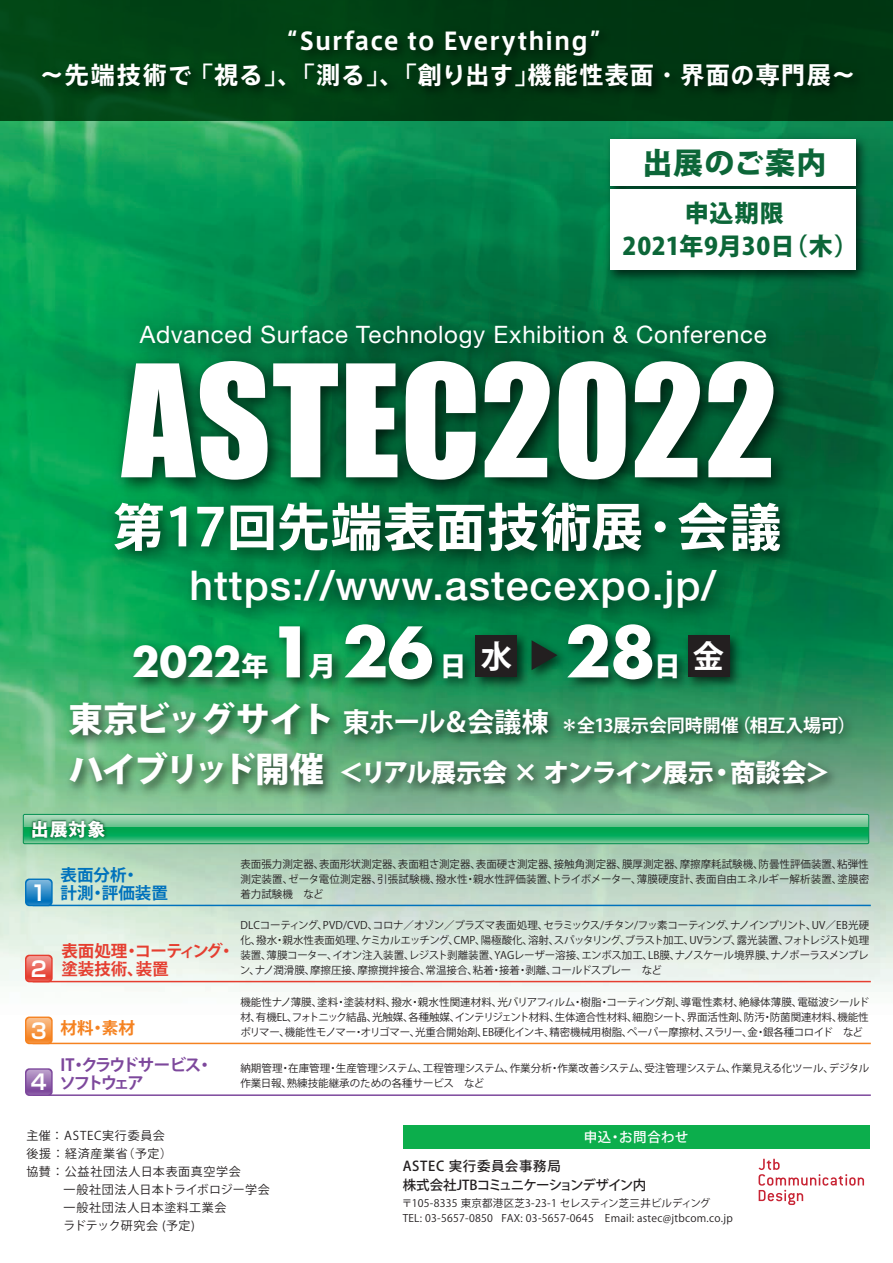
<style>
.page{position:relative;width:893px;height:1263px;background:#fff}
.page>*{position:absolute;margin:0;border:0;box-sizing:border-box;transform-origin:0 0}
.t1{font:144px "Impact";letter-spacing:.005em;color:#fff}
.t2{font:700 67.65px "Futura Std";color:#fff}
.t3{font:700 51.45px "Axis Std";color:#fff}
.t4{font:500 41.1px "Helvetica Neue LT Std";letter-spacing:.025em;color:#fff}
.t5{font:700 40.65px "Futura Std";color:#fff}
.t6{font:800 30px "Koz Go Pro";letter-spacing:.035em;color:#0c6638}
.t7{font:800 27px "Koz Go Pro";color:#fff}
.t8{font:800 25.5px "Koz Go Pro";letter-spacing:-.055em;color:#fff}
.t9{font:700 24px/34.5px "Axis Std";letter-spacing:.05em;color:#fff;text-align:center}
.t10{font:24px "Helvetica Neue LT Std";letter-spacing:.025em;color:#fff}
.t11{font:800 24px/33px "Koz Go Pro";letter-spacing:.025em;color:#0c6638;text-align:center}
.t12{font:700 21px "Shin Go Pro De";color:#fff}
.t13{font:700 18px "Koz Go Pro";letter-spacing:-.005em;color:#fff}
.t14{font:800 18px "Koz Go Pro";color:#fff}
.t15{font:700 16.5px/18px "Koz Go Pro";color:#e53e30}
.t16{font:700 16.5px/18px "Koz Go Pro";letter-spacing:-.14em;color:#7d489c}
.t17{font:700 16.5px/18px "Koz Go Pro";color:#0072bc}
.t18{font:700 16.5px "Koz Go Pro";color:#f58220}
.t19{font:500 13.5px/19.5px "Koz Go Pro";color:#231f20}
.t20{font:500 13.5px "Koz Go Pro";letter-spacing:.03em;color:#fff}
.t21{font:12px "Koz Go Pro";letter-spacing:.05em;color:#231f20}
.t22{font:12px "Koz Go Pro";letter-spacing:.01em;color:#231f20}
.t23{font:12px "Koz Go Pro";letter-spacing:-.015em;color:#231f20}
.t24{font:10.5px/15px "Koz Go Pro";color:#231f20;text-align:justify}
.t25{font:10.5px/15px "Koz Go Pro";letter-spacing:.025em;color:#231f20}
.s1{font-family:"Koz Go Pro";font-weight:800;font-size:27px}
.s2{font-family:"Koz Go Pro";font-size:31.35px}
.s3{font-weight:800;font-size:34.5px}
.s4{font-size:27px}
.s5{font-size:34.5px}
.s6{font-family:"Shin Go Pro De";font-size:21px;color:#fff}
</style>
<div class="page">
<img style="left:0;top:120px;width:893px;height:1081px">
<img style="left:601px;top:131px;width:272px;height:156px">
<div style="left:610px;top:139px;width:246px;height:47px;background:#fff"></div>
<div style="left:610px;top:189px;width:246px;height:81px;background:#fff"></div>
<div style="left:0;top:0;width:893px;height:120px;background:linear-gradient(to right,#024917,#003210)"></div>
<img style="left:158px;top:587px;width:588px;height:51px">
<img style="left:467px;top:627px;width:67px;height:66px">
<div style="left:476px;top:635px;width:41px;height:42px;background:#231f20"></div>
<img style="left:697px;top:627px;width:49px;height:66px">
<div style="left:688px;top:635px;width:41px;height:42px;background:#231f20"></div>
<img style="left:123px;top:611px;width:230px;height:82px">
<img style="left:334px;top:613px;width:117px;height:80px">
<img style="left:432px;top:644px;width:51px;height:49px">
<img style="left:556px;top:611px;width:141px;height:82px">
<img style="left:523px;top:632px;width:52px;height:55px">
<svg style="left:532px;top:640px;width:25px;height:30px"></svg>
<img style="left:96px;top:306px;width:712px;height:281px">
<svg style="left:25px;top:816px;width:842px;height:26px"></svg>
<div style="left:23px;top:814px;width:846px;height:30px;border:1px solid #008f4d"></div>
<img style="left:28px;top:816px;width:81px;height:30px">
<img style="left:30px;top:819px;width:78px;height:26px">
<hr style="left:33px;top:905px;width:838px;height:1px;background:#0072bc">
<svg style="left:25px;top:878px;width:28px;height:28px"></svg>
<svg style="left:26px;top:880px;width:25px;height:25px"></svg>
<hr style="left:33px;top:981px;width:838px;height:1px;background:#e53e30">
<svg style="left:25px;top:955px;width:28px;height:27px"></svg>
<svg style="left:26px;top:956px;width:25px;height:25px"></svg>
<hr style="left:33px;top:1043px;width:838px;height:1px;background:#f58220">
<svg style="left:25px;top:1016px;width:28px;height:28px"></svg>
<svg style="left:26px;top:1018px;width:25px;height:25px"></svg>
<hr style="left:33px;top:1094px;width:838px;height:2px;background:#7d489c">
<svg style="left:25px;top:1068px;width:28px;height:28px"></svg>
<svg style="left:26px;top:1070px;width:25px;height:24px"></svg>
<img style="left:31px;top:20px;width:843px;height:88px">
<img style="left:60px;top:693px;width:813px;height:71px">
<img style="left:60px;top:743px;width:787px;height:71px">
<svg style="left:759px;top:1159px;width:105px;height:46px"></svg>
<div style="left:403px;top:1125px;width:466px;height:23px;background:#0cae4c"></div>
<h3 class="t9" style="left:40px;top:22px;width:817px">“Surface to Everything”<br>～先端技術で 「視る」、「測る」、「創り出す」機能性表面・界面の専門展～</h3>
<h3 class="t6" style="left:642px;top:143px;width:185px">出展のご案内</h3>
<h3 class="t11" style="left:623px;top:198px;width:237px">申込期限<br>2021年9月30日（木）</h3>
<h3 class="t10" style="left:140px;top:320px;width:628px">Advanced Surface Technology Exhibition &amp; Conference</h3>
<h1 class="t1" style="left:122px;top:309px;width:656px">ASTEC2022</h1>
<h3 class="t3" style="left:113px;top:488px;width:670px">第17回先端表面技術展・会議</h3>
<h3 class="t4" style="left:190px;top:561px;width:528px">https://www.astecexpo.jp/</h3>
<h3 class="t5" style="left:132px;top:635px;width:138px">2022<span class="s1">年</span></h3>
<h2 class="t2" style="left:268px;top:607px;width:389px">1 26 <span class="s1">日</span><span class="s2">水</span> 28</h2>
<h3 class="t7" style="left:654px;top:648px;width:72px">日<sup>金</sup></h3>
<h3 class="t7" style="left:309px;top:648px;width:29px">月</h3>
<h3 class="t13" style="left:68px;top:714px;width:789px"><span class="s3">東京ビッグサイト</span> <span class="s4">東ホール＆会議棟</span> ＊全13展示会同時開催（相互入場可）</h3>
<h3 class="t8" style="left:69px;top:756px;width:763px"><span class="s5">ハイブリッド開催</span> ＜リアル展示会 × オンライン展示・商談会＞</h3>
<h3 class="t14" style="left:31px;top:817px;width:76px">出展対象</h3>
<h3 class="t12" style="left:31px;top:875px;width:17px">1</h3>
<h3 class="t17" style="left:61px;top:867px;width:109px">表面分析・<br>計測・評価装置</h3>
<h3 class="t12" style="left:31px;top:951px;width:17px">2</h3>
<h3 class="t15" style="left:61px;top:942px;width:175px">表面処理・コーティング・塗装技術、装置</h3>
<h3 class="t18" style="left:31px;top:1017px;width:105px"><span class="s6">3</span> 材料・素材</h3>
<h3 class="t12" style="left:31px;top:1065px;width:17px">4</h3>
<h3 class="t16" style="left:59px;top:1057px;width:155px">IT・クラウドサービス・ソフトウェア</h3>
<p class="t24" style="left:240px;top:857px;width:630px">表面張力測定器、表面形状測定器、表面粗さ測定器、表面硬さ測定器、接触角測定器、膜厚測定器、摩擦摩耗試験機、防曇性評価装置、粘弾性測定装置、ゼータ電位測定器、引張試験機、撥水性・親水性評価装置、トライボメーター、薄膜硬度計、表面自由エネルギー解析装置、塗膜密着力試験機　など</p>
<p class="t24" style="left:240px;top:918px;width:631px">DLCコーティング、PVD/CVD、コロナ／オゾン／プラズマ表面処理、セラミックス/チタン/フッ素コーティング、ナノインプリント、UV／EB光硬化、撥水・親水性表面処理、ケミカルエッチング、CMP、陽極酸化、溶射、スパッタリング、ブラスト加工、UVランプ、露光装置、フォトレジスト処理装置、薄膜コーター、イオン注入装置、レジスト剥離装置、YAGレーザー溶接、エンボス加工、LB膜、ナノスケール境界膜、ナノポーラスメンブレン、ナノ潤滑膜、摩擦圧接、摩擦撹拌接合、常温接合、粘着・接着・剥離、コールドスプレー　など</p>
<p class="t24" style="left:240px;top:995px;width:630px">機能性ナノ薄膜、塗料・塗装材料、撥水・親水性関連材料、光バリアフィルム・樹脂・コーティング剤、導電性素材、絶縁体薄膜、電磁波シールド材、有機EL、フォトニック結晶、光触媒、各種触媒、インテリジェント材料、生体適合性材料、細胞シート、界面活性剤、防汚・防菌関連材料、機能性ポリマー、機能性モノマー・オリゴマー、光重合開始剤、EB硬化インキ、精密機械用樹脂、ペーパー摩擦材、スラリー、金・銀各種コロイド　など</p>
<p class="t24" style="left:240px;top:1061px;width:630px">納期管理・在庫管理・生産管理システム、工程管理システム、作業分析・作業改善システム、受注管理システム、作業見える化ツール、デジタル作業日報、熟練技能継承のための各種サービス　など</p>
<p class="t21" style="left:26px;top:1127px;width:140px">主催： ASTEC実行委員会</p>
<p class="t21" style="left:26px;top:1145px;width:147px">後援 ： 経済産業省（予定）</p>
<p class="t21" style="left:26px;top:1163px;width:216px">協賛 ： 公益社団法人日本表面真空学会</p>
<p class="t22" style="left:63px;top:1181px;width:208px">一般社団法人日本トライボロジー学会</p>
<p class="t21" style="left:63px;top:1199px;width:164px">一般社団法人日本塗料工業会</p>
<p class="t23" style="left:63px;top:1217px;width:133px">ラドテック研究会 (予定)</p>
<p class="t20" style="left:584px;top:1128px;width:106px">申込・お問合わせ</p>
<p class="t19" style="left:403px;top:1156px;width:245px">ASTEC 実行委員会事務局<br>株式会社JTBコミュニケーションデザイン内</p>
<p class="t25" style="left:402px;top:1196px;width:333px">〒105-8335 東京都港区芝3-23-1 セレスティン芝三井ビルディング<br>TEL: 03-5657-0850 FAX: 03-5657-0645 Email: astec@jtbcom.co.jp</p>
</div>
